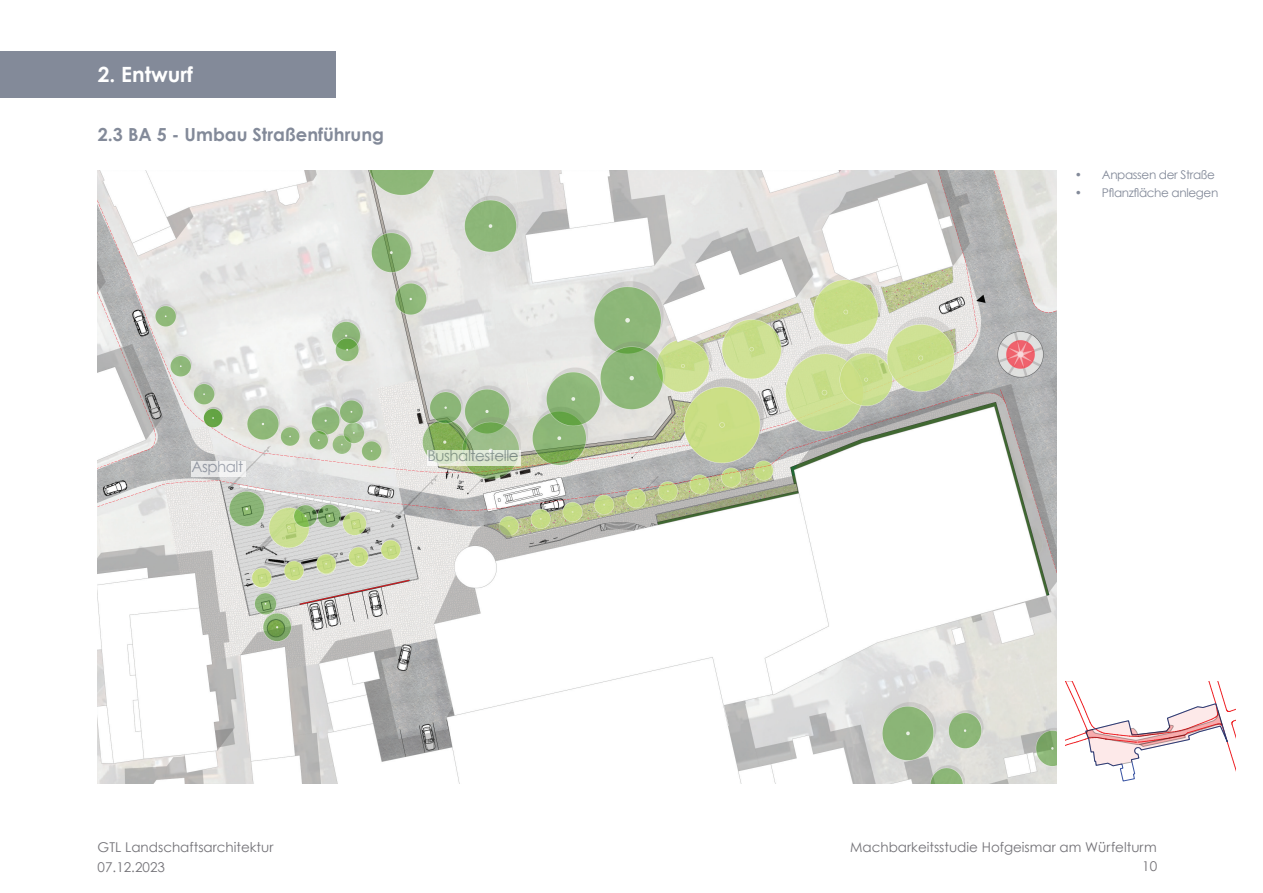
<style>
.page{position:relative;width:1263px;height:893px;background:#fff}
.page>*{position:absolute;margin:0;border:0;box-sizing:border-box;transform-origin:0 0}
.t1{font:700 21px "Century Gothic";color:#fff}
.t2{font:700 18px "Century Gothic";color:#838a99}
.t3{font:15px "Century Gothic";letter-spacing:-.03em;color:#838a99}
.t4{font:13.5px "Century Gothic";color:#737277}
.t5{font:13.5px "Century Gothic";color:#747276}
.t6{font:12px "Century Gothic";letter-spacing:-.03em;color:#838a99}
</style>
<div class="page">
<div style="left:0;top:51px;width:336px;height:47px;background:#838a99"></div>
<svg style="left:1065px;top:681px;width:170px;height:101px"></svg>
<img style="left:98px;top:170px;width:959px;height:613px">
<div style="left:191px;top:461px;width:55px;height:16px;background:#ededee"></div>
<svg style="left:427px;top:450px;width:94px;height:16px;background:#dde7d3"></svg>
<h1 class="t1" style="left:98px;top:61px;width:97px">2. Entwurf</h1>
<h2 class="t2" style="left:98px;top:123px;width:288px">2.3 BA 5 - Umbau Straßenführung</h2>
<p class="t3" style="left:191px;top:457px;width:53px">Asphalt</p>
<p class="t3" style="left:427px;top:447px;width:93px">Bushaltestelle</p>
<p class="t6" style="left:1075px;top:167px;width:142px">• Anpassen der Straße</p>
<p class="t6" style="left:1075px;top:185px;width:145px">• Pflanzfläche anlegen</p>
<p class="t4" style="left:98px;top:839px;width:177px">GTL Landschaftsarchitektur</p>
<p class="t4" style="left:850px;top:839px;width:308px">Machbarkeitsstudie Hofgeismar am Würfelturm</p>
<p class="t4" style="left:98px;top:858px;width:69px">07.12.2023</p>
<p class="t5" style="left:1142px;top:858px;width:16px">10</p>
</div>
